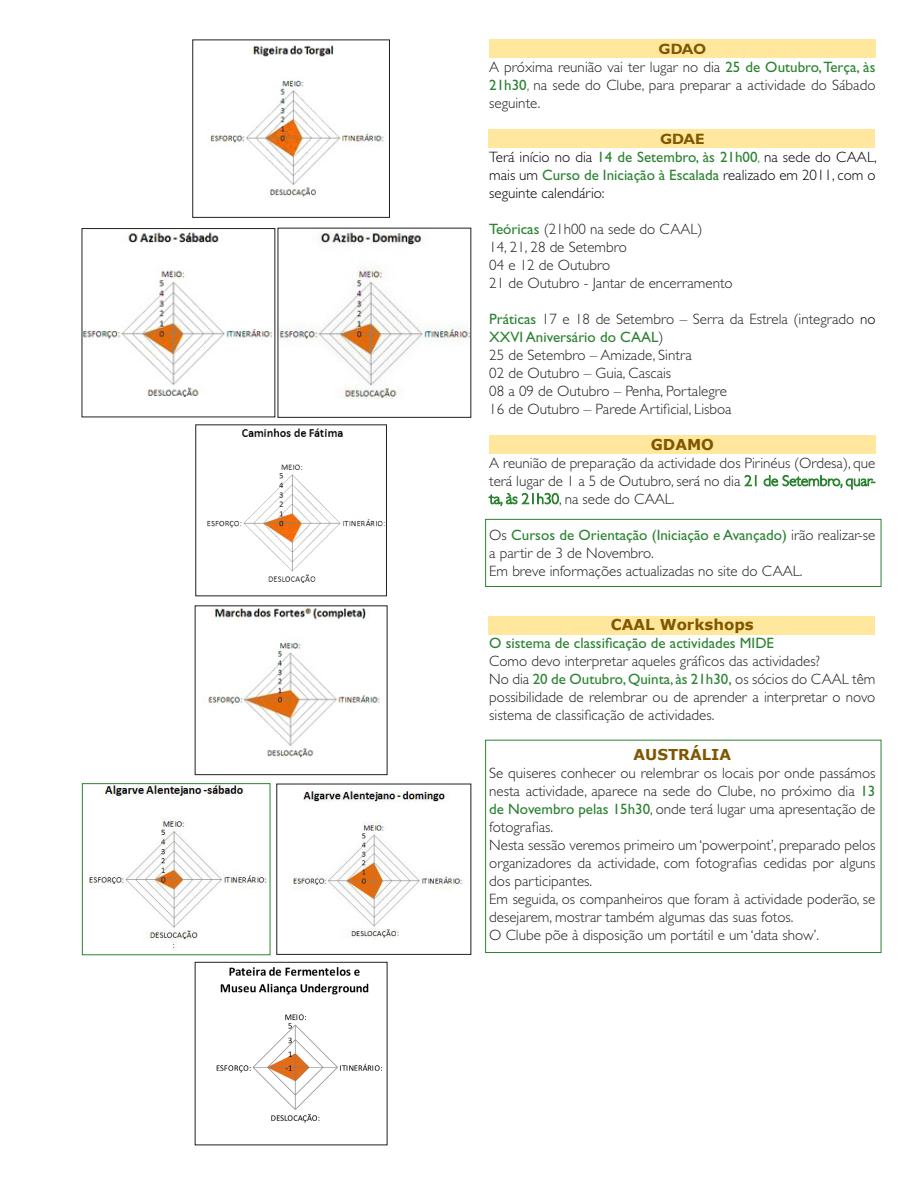
<style>
.page{position:relative;width:918px;height:1188px;background:#fff}
.page>*{position:absolute;margin:0;border:0;box-sizing:border-box;transform-origin:0 0}
.Default{font:300 15px/18px "Gill Sans";color:#231f20;text-align:justify}
.Default-2{font:300 15px/18px "Gill Sans";color:#000;text-align:justify}
.t1{font:15px "Gill Sans";color:#2b8331}
.titulos_gdae{font:700 15px "Verdana";color:#7f5700}
.titulos_gdae-2{font:700 15px "Gill Sans";letter-spacing:-.02em;color:#7f5700}
.s1{font-weight:400;color:#2b8331}
.s2{color:#2b8331}
.s3{color:#000}
</style>
<div class="page">
<div style="left:489px;top:616px;width:386px;height:19px;background:#ffe79d"></div>
<div style="left:489px;top:436px;width:387px;height:18px;background:#ffe79d"></div>
<div style="left:489px;top:129px;width:386px;height:19px;background:#ffe79d"></div>
<div style="left:489px;top:40px;width:387px;height:18px;background:#ffe79d"></div>
<svg style="left:744px;top:475px;width:12px;height:12px"></svg>
<svg style="left:763px;top:475px;width:112px;height:15px"></svg>
<svg style="left:488px;top:493px;width:71px;height:14px"></svg>
<img style="left:207px;top:428px;width:178px;height:155px">
<div style="left:195px;top:424px;width:192px;height:172px;border:1px solid #231f20"></div>
<img style="left:280px;top:231px;width:189px;height:167px">
<img style="left:84px;top:231px;width:188px;height:166px">
<img style="left:208px;top:607px;width:172px;height:151px">
<img style="left:210px;top:45px;width:174px;height:152px">
<div style="left:192px;top:40px;width:198px;height:178px;border:1px solid #231f20"></div>
<div style="left:485px;top:519px;width:396px;height:68px;border:1px solid #2b8331"></div>
<div style="left:485px;top:740px;width:396px;height:213px;border:1px solid #2b8331"></div>
<img style="left:291px;top:791px;width:171px;height:148px">
<div style="left:276px;top:784px;width:195px;height:171px;border:1px solid #231f20"></div>
<img style="left:87px;top:785px;width:180px;height:163px">
<div style="left:82px;top:783px;width:188px;height:172px;border:1px solid #2b8331"></div>
<img style="left:216px;top:962px;width:172px;height:169px">
<p class="titulos_gdae-2" style="left:659px;top:40px;width:49px">GDAO</p>
<p class="Default" style="left:489px;top:58px;width:388px">A próxima reunião vai ter lugar no dia <span class="s1">25 de Outubro, Terça, às 21h30</span><span class="s2">,</span> na sede do Clube, para preparar a actividade do Sábado seguinte.</p>
<p class="titulos_gdae-2" style="left:660px;top:130px;width:46px">GDAE</p>
<p class="Default-2" style="left:489px;top:148px;width:389px">Terá início no dia <span class="s1">14 de Setembro, às 21h00</span><span class="s2">,</span> na sede do CAAL, mais um <span class="s1">Curso de Iniciação à Escalada</span> realizado em 2011, com o seguinte calendário:</p>
<p class="Default" style="left:489px;top:220px;width:215px"><span class="s1">Teóricas</span> (21h00 na sede do CAAL)</p>
<p class="Default" style="left:489px;top:238px;width:139px">14, 21, 28 de Setembro</p>
<p class="Default" style="left:489px;top:256px;width:123px">04 e 12 de Outubro</p>
<p class="Default" style="left:489px;top:274px;width:245px">21 de Outubro - Jantar de encerramento</p>
<p class="Default" style="left:489px;top:310px;width:388px"><span class="s1">Práticas</span> 17 e 18 de Setembro – Serra da Estrela (integrado <span class="s3">no<br></span><span class="s1">XXVI Aniversário do CAAL</span>)</p>
<p class="Default" style="left:489px;top:346px;width:204px">25 de Setembro – Amizade, Sintra</p>
<p class="Default" style="left:489px;top:364px;width:184px">02 de Outubro – Guia, Cascais</p>
<p class="Default" style="left:489px;top:382px;width:239px">08 a 09 de Outubro – Penha, Portalegre</p>
<p class="Default" style="left:489px;top:400px;width:244px">16 de Outubro – Parede Artificial, Lisboa</p>
<p class="titulos_gdae" style="left:651px;top:434px;width:65px">GDAMO</p>
<p class="Default" style="left:489px;top:454px;width:388px">A reunião de preparação da actividade dos Pirinéus (Ordesa), que</p>
<p class="Default" style="left:489px;top:472px;width:253px">terá lugar de 1 a 5 de Outubro, será no dia</p>
<p class="Default" style="left:559px;top:490px;width:117px">, na sede do CAAL.</p>
<p class="Default" style="left:489px;top:526px;width:388px">Os <span class="s1">Cursos de Orientação (Iniciação e Avançado)</span> irão realizar-se a partir de 3 de Novembro.</p>
<p class="Default" style="left:489px;top:562px;width:315px">Em breve informações actualizadas no site do CAAL.</p>
<p class="titulos_gdae" style="left:611px;top:614px;width:144px">CAAL Workshops</p>
<p class="t1" style="left:489px;top:634px;width:286px">O sistema de classificação de actividades MIDE</p>
<p class="Default" style="left:489px;top:652px;width:332px">Como devo interpretar aqueles gráficos das actividades?</p>
<p class="Default" style="left:489px;top:670px;width:388px">No dia <span class="s1">20 de Outubro, Quinta, às 21h30,</span> os sócios do CAAL têm possibilidade de relembrar ou de aprender a interpretar o novo sistema de classificação de actividades.</p>
<p class="titulos_gdae" style="left:634px;top:744px;width:99px">AUSTRÁLIA</p>
<p class="Default" style="left:489px;top:764px;width:388px">Se quiseres conhecer ou relembrar os locais por onde passámos nesta actividade, aparece na sede do Clube, no próximo dia <span class="s1">13 de Novembro pelas 15h30</span>, onde terá lugar uma apresentação de fotografias.</p>
<p class="Default" style="left:489px;top:836px;width:388px">Nesta sessão veremos primeiro um ‘powerpoint’, preparado pelos organizadores da actividade, com fotografias cedidas por alguns dos participantes.</p>
<p class="Default" style="left:489px;top:890px;width:388px">Em seguida, os companheiros que foram à actividade poderão, se desejarem, mostrar também algumas das suas fotos.</p>
<p class="Default" style="left:489px;top:926px;width:331px">O Clube põe à disposição um portátil e um ‘data show’.</p>
</div>
